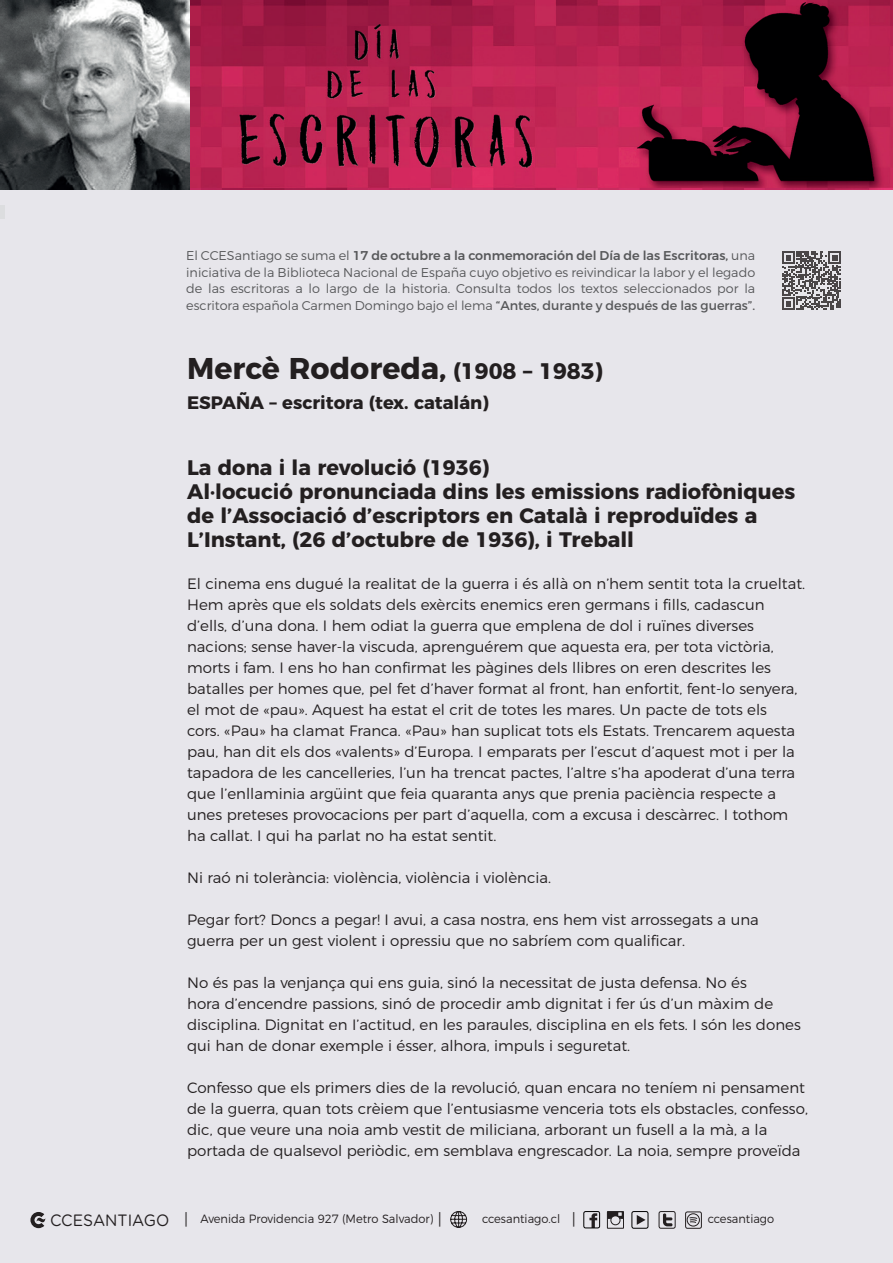
<style>
.page{position:relative;width:893px;height:1263px;background:#e7e6eb}
.page>*{position:absolute;margin:0;border:0;box-sizing:border-box;transform-origin:0 0}
.t1{font:700 30px "Montserrat";color:#231f20}
.t2{font:700 21px/24px "Montserrat";color:#231f20}
.t3{font:700 18px "Montserrat";color:#231f20}
.t4{font:16.35px "Gotham Rounded";color:#231f20;scale:.95 1}
.t5{font:300 15px/21px "Montserrat";color:#231f20}
.t6{font:300 12.75px/16.5px "Montserrat";color:#57585a;text-align:justify}
.t7{font:300 12px "Montserrat";color:#231f20;scale:.95 1}
.s1{font-weight:500}
.s2{font-weight:400}
.s3{font-size:22.5px}
.s4{font-family:"Arial";font-weight:400}
</style>
<div class="page">
<img style="left:173px;top:0;width:719px;height:190px">
<hr style="left:0;top:206px;width:4px;height:13px;background:#dcdddf">
<svg style="left:450px;top:1211px;width:17px;height:17px"></svg>
<svg style="left:663px;top:1213px;width:10px;height:13px"></svg>
<div style="left:659px;top:1211px;width:16px;height:17px;border:1px solid #231f20;border-radius:2px"></div>
<svg style="left:589px;top:1213px;width:8px;height:13px"></svg>
<div style="left:583px;top:1211px;width:17px;height:17px;border:1px solid #000;border-radius:2px"></div>
<svg style="left:607px;top:1211px;width:17px;height:18px"></svg>
<div style="left:632px;top:1211px;width:16px;height:17px;border:1px solid #000;border-radius:2px"></div>
<svg style="left:637px;top:1215px;width:9px;height:10px"></svg>
<div style="left:685px;top:1211px;width:17px;height:17px;border:1px solid #231f20;border-radius:2px"></div>
<div style="left:687px;top:1213px;width:13px;height:13px;border:1px solid #231f20;border-radius:50%"></div>
<svg style="left:689px;top:1217px;width:9px;height:6px"></svg>
<svg style="left:30px;top:1212px;width:15px;height:16px"></svg>
<svg style="left:782px;top:251px;width:59px;height:59px"></svg>
<img style="left:0;top:0;width:189px;height:189px">
<p class="t6" style="left:186px;top:246px;width:570px">El CCESantiago se suma el <span class="s1">17 de octubre a la conmemoración del Día de las Escritoras,</span> una iniciativa de la Biblioteca Nacional de España cuyo objetivo es reivindicar la labor y el legado de las escritoras a lo largo de la historia. Consulta todos los textos seleccionados por la escritora española Carmen Domingo bajo el lema <span class="s2">“Antes, durante y después de las guerras”.</span></p>
<h1 class="t1" style="left:187px;top:344px;width:417px">Mercè Rodoreda, <span class="s3">(1908 – 1983)</span></h1>
<p class="t3" style="left:187px;top:388px;width:303px">ESPAÑA – escritora (tex. catalán)</p>
<h2 class="t2" style="left:187px;top:454px;width:610px">La dona i la revolució (1936)<br>Al·locució pronunciada dins les emissions radiofòniques de l’Associació d’escriptors en Català i reproduïdes a L’Instant, (26 d’octubre de 1936), i Treball</h2>
<p class="t5" style="left:187px;top:572px;width:620px">El cinema ens dugué la realitat de la guerra i és allà on n’hem sentit tota la crueltat.<br>Hem après que els soldats dels exèrcits enemics eren germans i fills, cadascun d’ells, d’una dona. I hem odiat la guerra que emplena de dol i ruïnes diverses nacions; sense haver-la viscuda, aprenguérem que aquesta era, per tota victòria, morts i fam. I ens ho han confirmat les pàgines dels llibres on eren descrites les batalles per homes que, pel fet d’haver format al front, han enfortit, fent-lo senyera, el mot de «pau». Aquest ha estat el crit de totes les mares. Un pacte de tots els<br>cors. «Pau» ha clamat Franca. «Pau» han suplicat tots els Estats. Trencarem aquesta pau, han dit els dos «valents» d’Europa. I emparats per l’escut d’aquest mot i per la tapadora de les cancelleries, l’un ha trencat pactes, l’altre s’ha apoderat d’una terra que l’enllaminia argüint que feia quaranta anys que prenia paciència respecte a unes preteses provocacions per part d’aquella, com a excusa i descàrrec. I tothom ha callat. I qui ha parlat no ha estat sentit.</p>
<p class="t5" style="left:187px;top:866px;width:366px">Ni raó ni tolerància: violència, violència i violència.</p>
<p class="t5" style="left:187px;top:908px;width:573px">Pegar fort? Doncs a pegar! I avui, a casa nostra, ens hem vist arrossegats a una guerra per un gest violent i opressiu que no sabríem com qualificar.</p>
<p class="t5" style="left:187px;top:971px;width:615px">No és pas la venjança qui ens guia, sinó la necessitat de justa defensa. No és<br>hora d’encendre passions, sinó de procedir amb dignitat i fer ús d’un màxim de disciplina. Dignitat en I’actitud, en les paraules, disciplina en els fets. I són les dones qui han de donar exemple i ésser, alhora, impuls i seguretat.</p>
<p class="t5" style="left:187px;top:1076px;width:622px">Confesso que els primers dies de la revolució, quan encara no teníem ni pensament de la guerra, quan tots crèiem que l’entusiasme venceria tots els obstacles, confesso, dic, que veure una noia amb vestit de miliciana, arborant un fusell a la mà, a la portada de qualsevol periòdic, em semblava engrescador. La noia, sempre proveïda</p>
<p class="t4" style="left:50px;top:1209px;width:149px">CCESANTIAGO <sup>│</sup></p>
<p class="t7" style="left:200px;top:1209px;width:258px">Avenida Providencia 927 (Metro Salvador) <span class="s4">│</span></p>
<p class="t7" style="left:482px;top:1209px;width:102px">ccesantiago.cl <span class="s4">│</span></p>
<p class="t7" style="left:708px;top:1209px;width:72px">ccesantiago</p>
</div>
